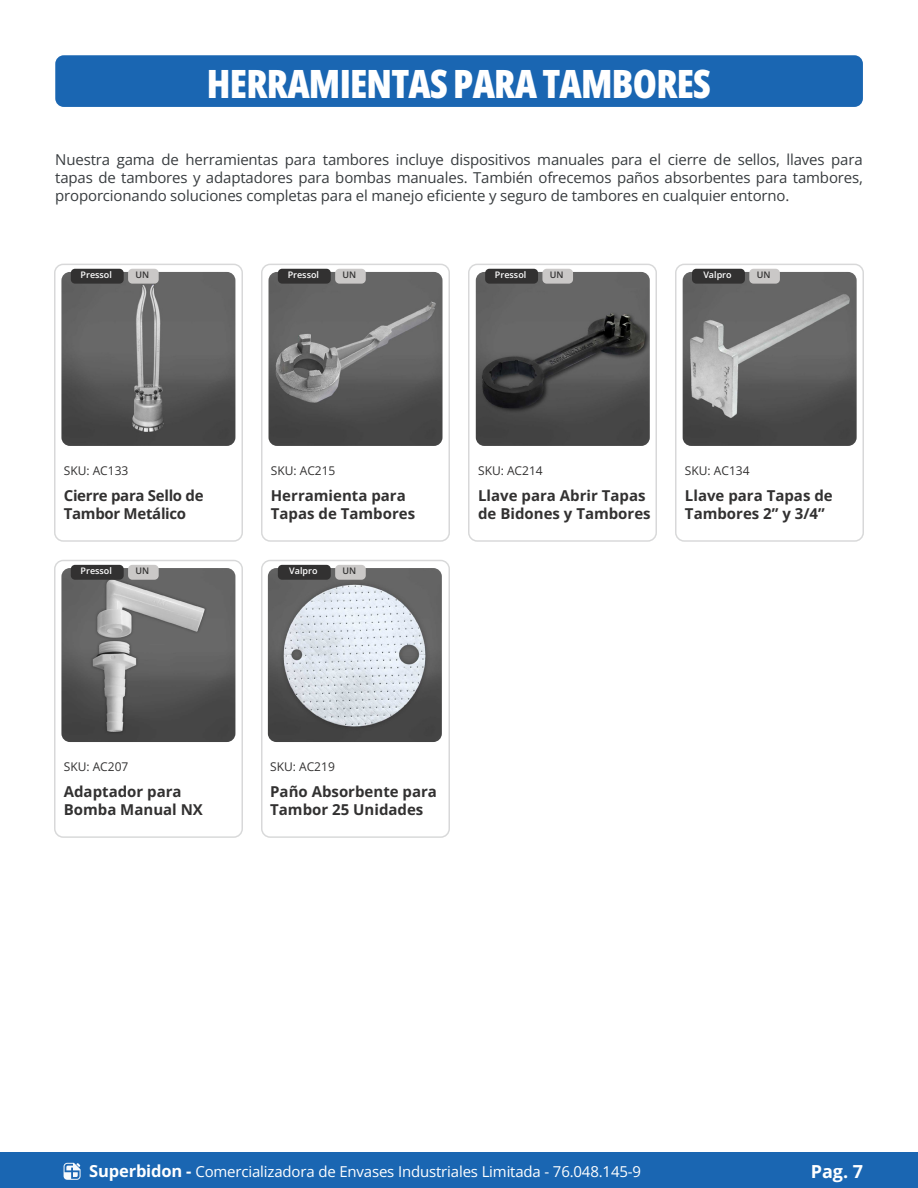
<style>
.page{position:relative;width:918px;height:1188px;background:#fff}
.page>*{position:absolute;margin:0;border:0;box-sizing:border-box;transform-origin:0 0}
.t1{font:800 39px "Open Sans Condensed";letter-spacing:-.02em;color:#fff}
.t2{font:700 18px "Open Sans";color:#fff}
.t3{font:15px/18px "Open Sans";letter-spacing:-.01em;color:#383c3f;text-align:justify}
.t4{font:700 15px/18px "Open Sans";color:#323131}
.t5{font:15px "Open Sans";letter-spacing:-.01em;color:#fff}
.t6{font:700 15px/18px "Open Sans";letter-spacing:-.02em;color:#323131}
.t7{font:12px "Open Sans";color:#323131}
.t8{font:600 9px "Open Sans";color:#fff}
.t9{font:600 9px "Open Sans";color:#323131}
.s1{font-weight:700;font-size:16.5px}
</style>
<div class="page">
<div style="left:0;top:1153px;width:918px;height:35px;background:#1a66b2"></div>
<svg style="left:64px;top:1163px;width:16px;height:17px"></svg>
<div style="left:55px;top:55px;width:808px;height:52px;background:#1a66b2;border-radius:9px"></div>
<div style="left:54px;top:264px;width:189px;height:278px;border:2px solid #393d3f;border-radius:9px"></div>
<img style="left:61px;top:272px;width:174px;height:174px">
<div style="left:71px;top:269px;width:53px;height:15px;background:#323131;border-radius:4px"></div>
<div style="left:128px;top:269px;width:31px;height:15px;background:#cac8c7;border-radius:4px"></div>
<div style="left:261px;top:264px;width:189px;height:278px;border:2px solid #393d3f;border-radius:9px"></div>
<img style="left:269px;top:272px;width:174px;height:174px">
<div style="left:278px;top:269px;width:53px;height:15px;background:#323131;border-radius:4px"></div>
<div style="left:335px;top:269px;width:31px;height:15px;background:#cac8c7;border-radius:4px"></div>
<div style="left:468px;top:264px;width:189px;height:278px;border:2px solid #393d3f;border-radius:9px"></div>
<img style="left:476px;top:272px;width:174px;height:174px">
<div style="left:485px;top:269px;width:53px;height:15px;background:#323131;border-radius:4px"></div>
<div style="left:542px;top:269px;width:31px;height:15px;background:#cac8c7;border-radius:4px"></div>
<div style="left:675px;top:264px;width:189px;height:278px;border:2px solid #393d3f;border-radius:9px"></div>
<img style="left:683px;top:272px;width:174px;height:174px">
<div style="left:692px;top:269px;width:53px;height:15px;background:#323131;border-radius:4px"></div>
<div style="left:749px;top:269px;width:31px;height:15px;background:#cac8c7;border-radius:4px"></div>
<div style="left:54px;top:560px;width:189px;height:278px;border:2px solid #393d3f;border-radius:9px"></div>
<img style="left:61px;top:568px;width:174px;height:174px">
<div style="left:71px;top:565px;width:53px;height:15px;background:#323131;border-radius:4px"></div>
<div style="left:128px;top:565px;width:31px;height:15px;background:#cac8c7;border-radius:4px"></div>
<div style="left:261px;top:560px;width:189px;height:278px;border:2px solid #393d3f;border-radius:9px"></div>
<img style="left:268px;top:568px;width:174px;height:174px">
<div style="left:278px;top:565px;width:53px;height:15px;background:#323131;border-radius:4px"></div>
<div style="left:335px;top:565px;width:31px;height:15px;background:#cac8c7;border-radius:4px"></div>
<p class="t1" style="left:207px;top:54px;width:506px">HERRAMIENTAS PARA TAMBORES</p>
<p class="t3" style="left:55px;top:151px;width:809px">Nuestra gama de herramientas para tambores incluye dispositivos manuales para el cierre de sellos, llaves para tapas de tambores y adaptadores para bombas manuales. También ofrecemos paños absorbentes para tambores, proporcionando soluciones completas para el manejo eficiente y seguro de tambores en cualquier entorno.</p>
<p class="t8" style="left:81px;top:269px;width:33px">Pressol</p>
<p class="t9" style="left:135px;top:269px;width:15px">UN</p>
<p class="t8" style="left:288px;top:269px;width:33px">Pressol</p>
<p class="t9" style="left:343px;top:269px;width:15px">UN</p>
<p class="t8" style="left:495px;top:269px;width:33px">Pressol</p>
<p class="t9" style="left:550px;top:269px;width:15px">UN</p>
<p class="t8" style="left:703px;top:269px;width:30px">Valpro</p>
<p class="t9" style="left:757px;top:269px;width:15px">UN</p>
<p class="t7" style="left:64px;top:462px;width:66px">SKU: AC133</p>
<p class="t6" style="left:64px;top:486px;width:141px">Cierre para Sello de<br>Tambor Metálico</p>
<p class="t8" style="left:81px;top:565px;width:33px">Pressol</p>
<p class="t9" style="left:135px;top:565px;width:15px">UN</p>
<p class="t7" style="left:271px;top:462px;width:66px">SKU: AC215</p>
<p class="t4" style="left:271px;top:486px;width:146px">Herramienta para<br>Tapas de Tambores</p>
<p class="t8" style="left:289px;top:565px;width:30px">Valpro</p>
<p class="t9" style="left:343px;top:565px;width:15px">UN</p>
<p class="t7" style="left:478px;top:462px;width:66px">SKU: AC214</p>
<p class="t4" style="left:478px;top:486px;width:174px">Llave para Abrir Tapas de Bidones y Tambores</p>
<p class="t7" style="left:685px;top:462px;width:66px">SKU: AC134</p>
<p class="t4" style="left:685px;top:486px;width:149px">Llave para Tapas de<br>Tambores 2” y 3/4”</p>
<p class="t7" style="left:64px;top:759px;width:66px">SKU: AC207</p>
<p class="t4" style="left:64px;top:782px;width:141px">Adaptador para<br>Bomba Manual NX</p>
<p class="t7" style="left:270px;top:759px;width:66px">SKU: AC219</p>
<p class="t4" style="left:270px;top:782px;width:168px">Paño Absorbente para<br>Tambor 25 Unidades</p>
<p class="t5" style="left:89px;top:1161px;width:553px"><span class="s1">Superbidon -</span> Comercializadora de Envases Industriales Limitada - 76.048.145-9</p>
<p class="t2" style="left:811px;top:1159px;width:54px">Pag. 7</p>
</div>
